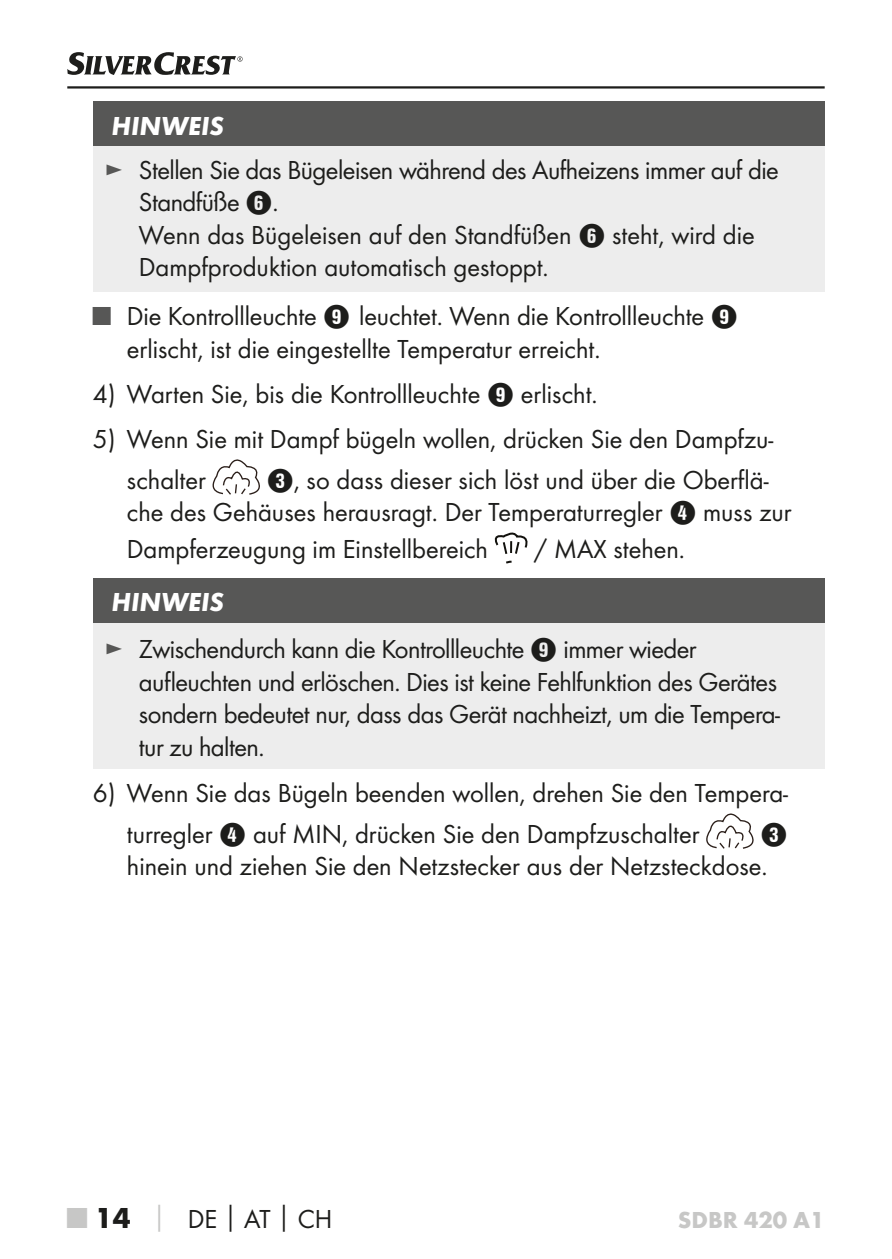
<style>
.page{position:relative;width:892px;height:1259px;background:#fff}
.page>*{position:absolute;margin:0;border:0;box-sizing:border-box;transform-origin:0 0}
.t1{font:27px/32.4px "Futura Boo";color:#1d1d1b}
.t2{font:27px/32.4px "Futura Boo";letter-spacing:-.02em;color:#1d1d1b}
.t3{font:italic 700 27px "Futura";color:#fff}
.t4{font:27px "Hako PI Nummern";color:#1d1d1b}
.t5{font:700 24px "Futura";color:#c7c7c6}
.s1{color:#575756}
.s2{font-family:"Hako PI Nummern"}
.s3{font-family:"Futura";font-weight:700;font-size:30px;color:#c7c7c6}
.s4{font-family:"Futura";font-weight:700;font-size:30px}
.s5{font-family:"Futura";font-weight:700;color:#c7c7c6}
.s6{font-family:"Futura";font-weight:700}
</style>
<div class="page">
<hr style="left:67px;top:86px;width:757px;height:3px;background:#1d1d1b">
<svg style="left:67px;top:52px;width:175px;height:23px"></svg>
<div style="left:93px;top:101px;width:731px;height:46px;background:#575756"></div>
<div style="left:93px;top:147px;width:731px;height:145px;background:#ededed"></div>
<svg style="left:212px;top:459px;width:48px;height:36px"></svg>
<svg style="left:494px;top:532px;width:33px;height:31px"></svg>
<div style="left:93px;top:578px;width:731px;height:45px;background:#575756"></div>
<div style="left:93px;top:623px;width:731px;height:146px;background:#ededed"></div>
<svg style="left:706px;top:813px;width:47px;height:35px"></svg>
<p class="t3" style="left:112px;top:109px;width:114px">HINWEIS</p>
<p class="t1" style="left:139px;top:153px;width:641px;text-indent:-34px"><span class="s1">►</span> Stellen Sie das Bügeleisen während des Aufheizens immer auf die Standfüße <span class="s2">6</span>.<br>Wenn das Bügeleisen auf den Standfüßen <span class="s2">6</span> steht, wird die Dampfproduktion automatisch gestoppt.</p>
<p class="t1" style="left:127px;top:300px;width:612px;text-indent:-34px"><span class="s1">■</span> Die Kontrollleuchte <span class="s2">9</span> leuchtet. Wenn die Kontrollleuchte <span class="s2">9 </span>erlischt, ist die eingestellte Temperatur erreicht.</p>
<p class="t1" style="left:93px;top:377px;width:503px">4) Warten Sie, bis die Kontrollleuchte <span class="s2">9</span> erlischt.</p>
<p class="t1" style="left:127px;top:418px;width:648px;line-height:40.8px;text-indent:-34px">5) Wenn Sie mit Dampf bügeln wollen, drücken Sie den Dampfzu&shy;schalter</p>
<p class="t1" style="left:127px;top:463px;width:666px;text-indent:140px"><span class="s2">3</span>, so dass dieser sich löst und über die Oberflä&shy;che des Gehäuses herausragt. Der Temperaturregler <span class="s2">4</span> muss zur</p>
<p class="t1" style="left:127px;top:532px;width:362px">Dampferzeugung im Einstellbereich</p>
<p class="t1" style="left:534px;top:532px;width:149px">/ MAX stehen.</p>
<p class="t3" style="left:112px;top:585px;width:114px">HINWEIS</p>
<p class="t2" style="left:139px;top:633px;width:642px;text-indent:-34px"><span class="s1">►</span> Zwischendurch kann die Kontrollleuchte <span class="s2">9</span> immer wieder aufleuchten und erlöschen. Dies ist keine Fehlfunktion des Gerätes sondern bedeutet nur, dass das Gerät nachheizt, um die Tempera&shy;tur zu halten.</p>
<p class="t1" style="left:127px;top:772px;width:662px;line-height:40.8px;text-indent:-34px">6) Wenn Sie das Bügeln beenden wollen, drehen Sie den Tempera&shy;turregler <span class="s2">4</span> auf MIN, drücken Sie den Dampfzuschalter</p>
<p class="t4" style="left:760px;top:820px;width:28px">3</p>
<p class="t1" style="left:127px;top:850px;width:638px">hinein und ziehen Sie den Netzstecker aus der Netzsteckdose.</p>
<p class="t1" style="left:67px;top:1202px;width:266px"><span class="s3">■</span> <span class="s4">14</span> <span class="s5">│</span> DE<span class="s6">│</span>AT<span class="s6">│</span>CH</p>
<p class="t5" style="left:677px;top:1204px;width:148px">SDBR 420 A1</p>
</div>
